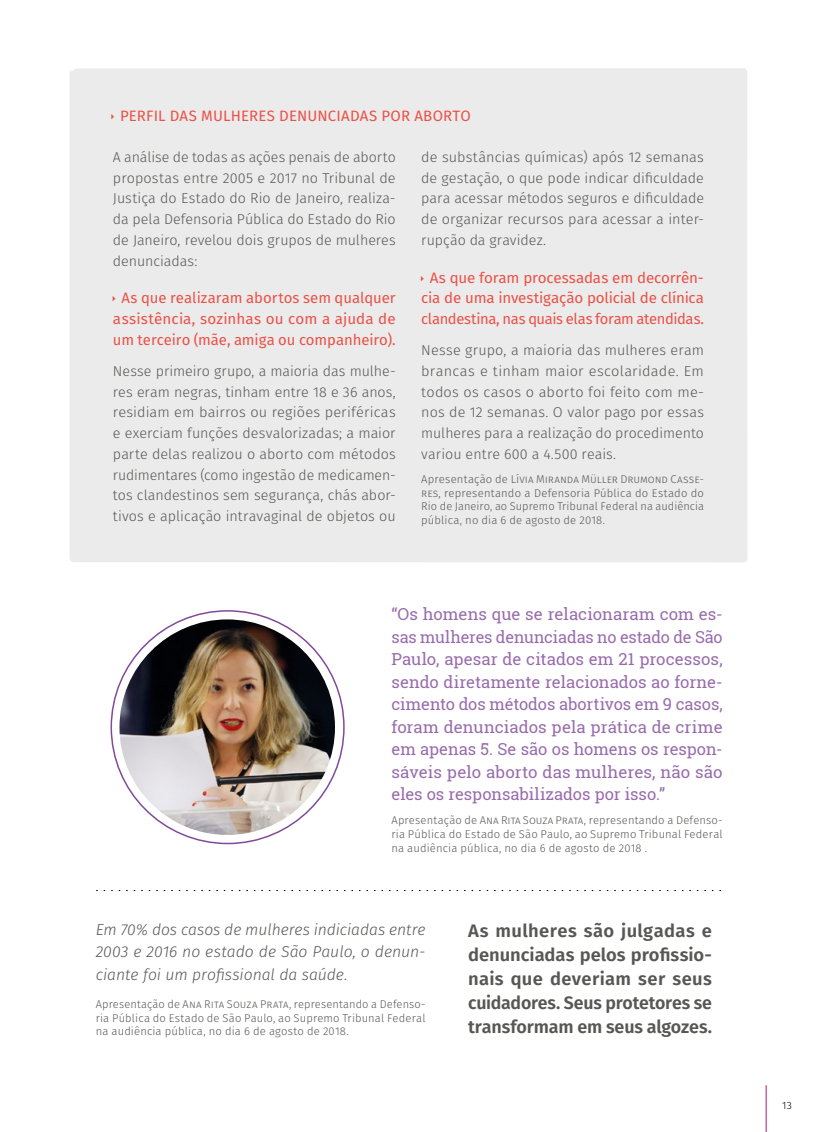
<style>
.page{position:relative;width:817px;height:1132px;background:#fff}
.page>*{position:absolute;margin:0;border:0;box-sizing:border-box;transform-origin:0 0}
.t1{font:600 18px/24.2px "Fira Sans";letter-spacing:-.01em;color:#575756;text-align:justify}
.t2{font:16.5px/22.5px "Roboto Slab";color:#986cac;text-align:justify}
.t3{font:italic 300 15.75px/22.5px "Fira Sans";color:#575756;text-align:justify}
.t4{font:15px/20.7px "Fira Sans";letter-spacing:-.005em;color:#ea5147;text-align:center}
.t5{font:300 14.25px/20.7px "Fira Sans";color:#575756;text-align:justify}
.t6{font:300 11.25px/13.5px "Fira Sans";letter-spacing:.01em;color:#575756;text-align:justify}
.t7{font:300 10.5px "Fira Sans";color:#000}
</style>
<div class="page">
<hr style="left:765px;top:1084px;width:1px;height:47px;background:#a71681">
<div style="left:70px;top:68px;width:677px;height:494px;background:#ebebeb"></div>
<img style="left:119px;top:619px;width:216px;height:215px;border-radius:108px">
<svg style="left:113px;top:296px;width:3px;height:5px"></svg>
<svg style="left:421px;top:275px;width:3px;height:6px"></svg>
<p class="t4" style="left:120px;top:105px;width:352px">PERFIL DAS MULHERES DENUNCIADAS POR ABORTO</p>
<p class="t5" style="left:113px;top:146px;width:284px">A análise de todas as ações penais de aborto propostas entre 2005 e 2017 no Tribunal de Justiça do Estado do Rio de Janeiro, realiza&shy;da pela Defensoria Pública do Estado do Rio de Janeiro, revelou dois grupos de mulheres denunciadas:</p>
<p class="t4" style="left:113px;top:287px;width:284px">As que realizaram abortos sem qualquer assistência, sozinhas ou com a ajuda de um terceiro (mãe, amiga ou companheiro).</p>
<p class="t5" style="left:113px;top:360px;width:284px">Nesse primeiro grupo, a maioria das mulhe&shy;res eram negras, tinham entre 18 e 36 anos, residiam em bairros ou regiões periféricas e exerciam funções desvalorizadas; a maior parte delas realizou o aborto com métodos rudimentares (como ingestão de medicamen&shy;tos clandestinos sem segurança, chás abor&shy;tivos e aplicação intravaginal de objetos ou</p>
<p class="t5" style="left:421px;top:146px;width:284px">de substâncias químicas) após 12 semanas de gestação, o que pode indicar dificuldade para acessar métodos seguros e dificuldade de organizar recursos para acessar a inter&shy;rupção da gravidez.</p>
<p class="t4" style="left:421px;top:266px;width:284px">As que foram processadas em decorrên&shy;cia de uma investigação policial de clínica clandestina, nas quais elas foram atendidas.</p>
<p class="t5" style="left:421px;top:340px;width:284px">Nesse grupo, a maioria das mulheres eram brancas e tinham maior escolaridade. Em todos os casos o aborto foi feito com me&shy;nos de 12 semanas. O valor pago por essas mulheres para a realização do procedimento variou entre 600 a 4.500 reais.</p>
<p class="t6" style="left:421px;top:472px;width:284px">Apresentação de Lívia Miranda Müller Drumond Casse&shy;res, representando a Defensoria Pública do Estado do Rio de Janeiro, ao Supremo Tribunal Federal na audiência pública, no dia 6 de agosto de 2018.</p>
<p class="t2" style="left:391px;top:602px;width:332px">“Os homens que se relacionaram com es&shy;sas mulheres denunciadas no estado de São Paulo, apesar de citados em 21 processos, sendo diretamente relacionados ao forne&shy;cimento dos métodos abortivos em 9 casos, foram denunciados pela prática de crime em apenas 5. Se são os homens os respon&shy;sáveis pelo aborto das mulheres, não são eles os responsabilizados por isso.”</p>
<p class="t6" style="left:391px;top:813px;width:332px">Apresentação de Ana Rita Souza Prata, representando a Defenso&shy;ria Pública do Estado de São Paulo, ao Supremo Tribunal Federal na audiência pública, no dia 6 de agosto de 2018 .</p>
<p class="t3" style="left:96px;top:917px;width:331px">Em 70% dos casos de mulheres indiciadas entre 2003 e 2016 no estado de São Paulo, o denun&shy;ciante foi um profissional da saúde.</p>
<p class="t6" style="left:96px;top:997px;width:331px">Apresentação de Ana Rita Souza Prata, representando a Defenso&shy;ria Pública do Estado de São Paulo, ao Supremo Tribunal Federal na audiência pública, no dia 6 de agosto de 2018.</p>
<p class="t1" style="left:468px;top:917px;width:245px">As mulheres são julgadas e denunciadas pelos profissio&shy;nais que deveriam ser seus cuidadores. Seus protetores se transformam em seus algozes.</p>
<p class="t7" style="left:782px;top:1097px;width:11px">13</p>
</div>
